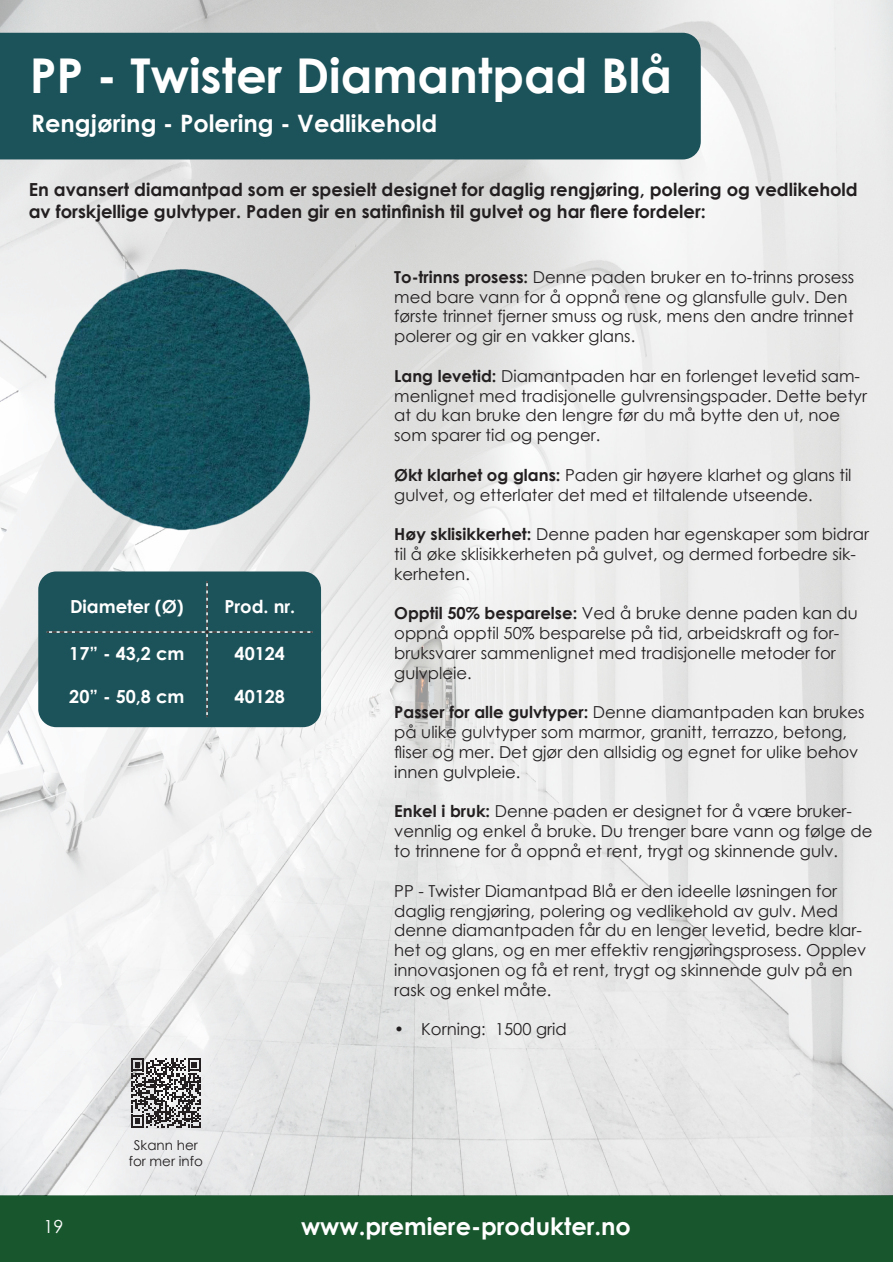
<style>
.page{position:relative;width:893px;height:1263px;background:#fff}
.page>*{position:absolute;margin:0;border:0;box-sizing:border-box;transform-origin:0 0}
.t1{font:700 48px "Century Gothic";color:#fff}
.t2{font:700 24px "Century Gothic";color:#fff}
.t3{font:700 18px/21.6px "Century Gothic";color:#231f20}
.t4{font:700 18px "Century Gothic";color:#fff}
.t5{font:18px "Century Gothic";color:#fff}
.t6{font:16.5px/19.8px "Century Gothic";color:#231f20}
.t7{font:13.5px "Century Gothic";color:#231f20}
.s1{font-weight:700}
</style>
<div class="page">
<div style="left:0;top:1195px;width:893px;height:67px;background:#18572d"></div>
<img style="left:0;top:0;width:893px;height:1195px">
<div style="left:0;top:33px;width:701px;height:126px;background:#1c5259"></div>
<div style="left:38px;top:571px;width:283px;height:156px;background:#1c5259;border-radius:18px"></div>
<svg style="left:47px;top:581px;width:266px;height:136px"></svg>
<svg style="left:131px;top:1058px;width:70px;height:70px"></svg>
<img style="left:42px;top:259px;width:275px;height:276px">
<p class="t1" style="left:30px;top:39px;width:644px">PP - Twister Diamantpad Blå</p>
<p class="t2" style="left:31px;top:105px;width:408px">Rengjøring - Polering - Vedlikehold</p>
<p class="t3" style="left:29px;top:178px;width:831px">En avansert diamantpad som er spesielt designet for daglig rengjøring, polering og vedlikehold av forskjellige gulvtyper. Paden gir en satinfinish til gulvet og har flere fordeler:</p>
<p class="t4" style="left:70px;top:593px;width:115px">Diameter (Ø)</p>
<p class="t4" style="left:224px;top:593px;width:72px">Prod. nr.</p>
<p class="t4" style="left:69px;top:640px;width:117px">17” - 43,2 cm</p>
<p class="t4" style="left:235px;top:640px;width:52px">40124</p>
<p class="t4" style="left:69px;top:682px;width:117px">20” - 50,8 cm</p>
<p class="t4" style="left:235px;top:682px;width:52px">40128</p>
<p class="t7" style="left:134px;top:1135px;width:66px">Skann her</p>
<p class="t7" style="left:129px;top:1151px;width:76px">for mer info</p>
<p class="t6" style="left:394px;top:267px;width:462px"><span class="s1">To-trinns prosess:</span> Denne paden bruker en to-trinns prosess med bare vann for å oppnå rene og glansfulle gulv. Den første trinnet fjerner smuss og rusk, mens den andre trinnet polerer og gir en vakker glans.</p>
<p class="t6" style="left:394px;top:366px;width:474px"><span class="s1">Lang levetid:</span> Diamantpaden har en forlenget levetid sam&shy;menlignet med tradisjonelle gulvrensingspader. Dette betyr at du kan bruke den lengre før du må bytte den ut, noe som sparer tid og penger.</p>
<p class="t6" style="left:394px;top:465px;width:459px"><span class="s1">Økt klarhet og glans:</span> Paden gir høyere klarhet og glans til gulvet, og etterlater det med et tiltalende utseende.</p>
<p class="t6" style="left:394px;top:524px;width:476px"><span class="s1">Høy sklisikkerhet:</span> Denne paden har egenskaper som bidrar til å øke sklisikkerheten på gulvet, og dermed forbedre sik&shy;kerheten.</p>
<p class="t6" style="left:394px;top:603px;width:465px"><span class="s1">Opptil 50% besparelse:</span> Ved å bruke denne paden kan du oppnå opptil 50% besparelse på tid, arbeidskraft og for&shy;bruksvarer sammenlignet med tradisjonelle metoder for gulvpleie.</p>
<p class="t6" style="left:394px;top:702px;width:472px"><span class="s1">Passer for alle gulvtyper:</span> Denne diamantpaden kan brukes på ulike gulvtyper som marmor, granitt, terrazzo, betong, fliser og mer. Det gjør den allsidig og egnet for ulike behov innen gulvpleie.</p>
<p class="t6" style="left:394px;top:801px;width:480px"><span class="s1">Enkel i bruk:</span> Denne paden er designet for å være bruker&shy;vennlig og enkel å bruke. Du trenger bare vann og følge de to trinnene for å oppnå et rent, trygt og skinnende gulv.</p>
<p class="t6" style="left:394px;top:880px;width:473px">PP - Twister Diamantpad Blå er den ideelle løsningen for daglig rengjøring, polering og vedlikehold av gulv. Med denne diamantpaden får du en lenger levetid, bedre klar&shy;het og glans, og en mer effektiv rengjøringsprosess. Opplev innovasjonen og få et rent, trygt og skinnende gulv på en rask og enkel måte.</p>
<p class="t6" style="left:394px;top:1019px;width:174px">• Korning: 1500 grid</p>
<p class="t5" style="left:43px;top:1214px;width:21px">19</p>
<h2 class="t2" style="left:301px;top:1208px;width:331px">www.premiere-produkter.no</h2>
</div>
